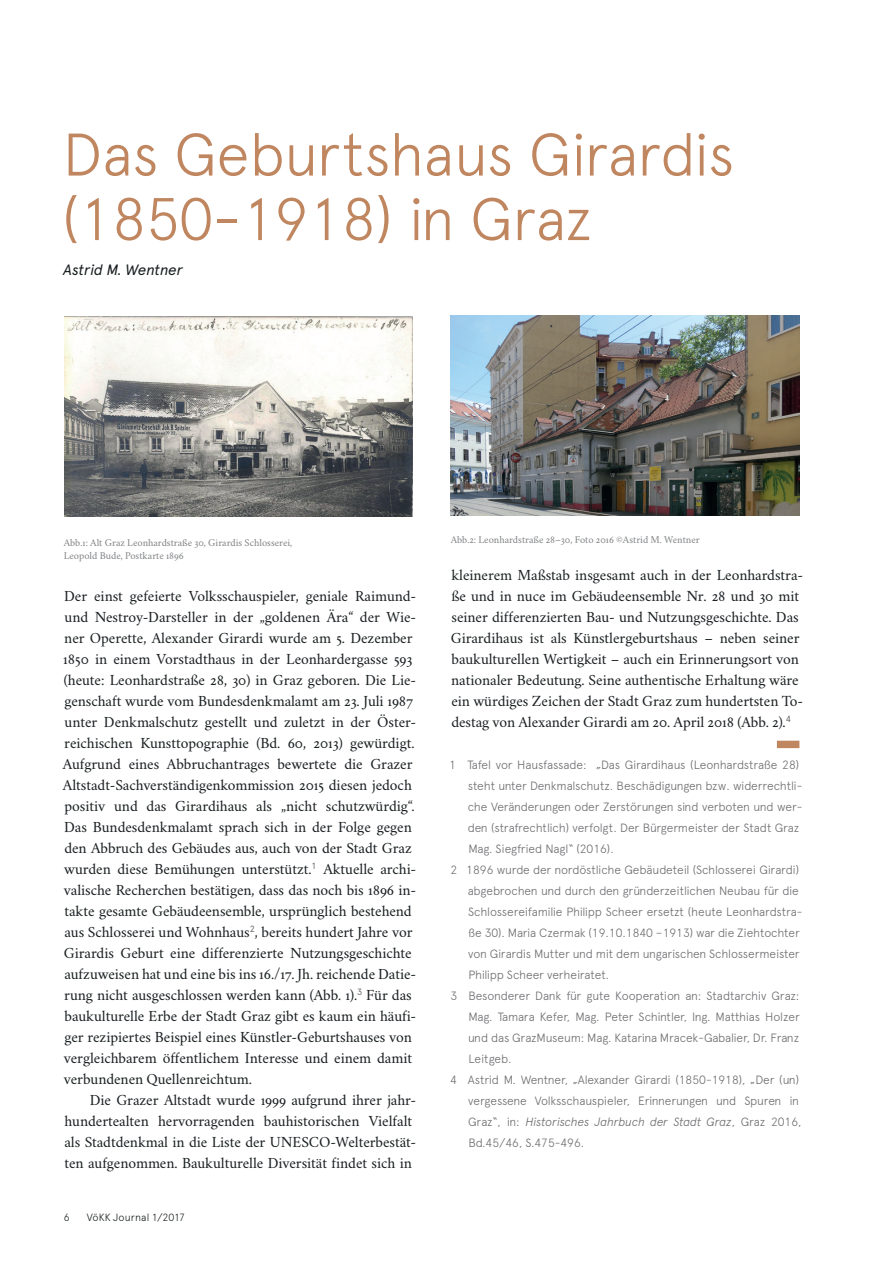
<style>
.page{position:relative;width:893px;height:1263px;background:#fff}
.page>*{position:absolute;margin:0;border:0;box-sizing:border-box;transform-origin:0 0}
.t1{font:300 60px/64.5px "Apercu Pro";letter-spacing:-.01em;color:#c0865f}
.t2{font:15.6px/21px "Crimson";letter-spacing:-.005em;color:#1a1f21}
.t3{font:italic 15px "Apercu Pro";letter-spacing:-.01em;color:#1a1f21}
.t4{font:300 12px "Apercu Pro";letter-spacing:-.01em;color:#6c6d70}
.t5{font:italic 300 12px "Apercu Pro";letter-spacing:-.015em;color:#6c6d70}
.t6{font:10.5px/12.6px "Crimson";color:#808285}
.t7{font:300 10.5px "Apercu Pro";letter-spacing:.01em;color:#1a1f21}
.s1{font-style:normal}
</style>
<div class="page">
<img style="left:65px;top:317px;width:347px;height:199px">
<img style="left:451px;top:316px;width:348px;height:200px">
<div style="left:777px;top:741px;width:22px;height:7px;background:#c0865f"></div>
<h1 class="t1" style="left:62px;top:117px;width:674px">Das Geburtshaus Girardis (1850-1918) in Graz</h1>
<p class="t3" style="left:64px;top:259px;width:121px">Astrid M. Wentner</p>
<p class="t6" style="left:64px;top:535px;width:230px">Abb.1: Alt Graz Leonhardstraße 30, Girardis Schlosserei,<br>Leopold Bude, Postkarte 1896</p>
<p class="t2" style="left:63px;top:584px;width:355px">Der einst gefeierte Volksschauspieler, geniale Raimund&shy;und Nestroy-Darsteller in der „goldenen Ära“ der Wie&shy;ner Operette, Alexander Girardi wurde am 5. Dezember 1850 in einem Vorstadthaus in der Leonhardergasse 593 (heute: Leonhardstraße 28, 30) in Graz geboren. Die Lie&shy;genschaft wurde vom Bundesdenkmalamt am 23. Juli 1987 unter Denkmalschutz gestellt und zuletzt in der Öster&shy;reichischen Kunsttopographie (Bd. 60, 2013) gewürdigt.<br>Aufgrund eines Abbruchantrages bewertete die Grazer Altstadt-Sachverständigenkommission 2015 diesen jedoch positiv und das Girardihaus als „nicht schutzwürdig“.<br>Das Bundesdenkmalamt sprach sich in der Folge gegen den Abbruch des Gebäudes aus, auch von der Stadt Graz wurden diese Bemühungen unterstützt.<sup>1</sup> Aktuelle archi&shy;valische Recherchen bestätigen, dass das noch bis 1896 in&shy;takte gesamte Gebäudeensemble, ursprünglich bestehend aus Schlosserei und Wohnhaus<sup>2</sup>, bereits hundert Jahre vor Girardis Geburt eine differenzierte Nutzungsgeschichte aufzuweisen hat und eine bis ins 16./17. Jh. reichende Datie&shy;rung nicht ausgeschlossen werden kann (Abb. 1).<sup>3</sup> Für das baukulturelle Erbe der Stadt Graz gibt es kaum ein häufi&shy;ger rezipiertes Beispiel eines Künstler-Geburtshauses von vergleichbarem öffentlichem Interesse und einem damit verbundenen Quellenreichtum.</p>
<p class="t2" style="left:64px;top:1088px;width:353px;text-indent:25px">Die Grazer Altstadt wurde 1999 aufgrund ihrer jahr&shy;hundertealten hervorragenden bauhistorischen Vielfalt als Stadtdenkmal in die Liste der UNESCO-Welterbestät&shy;ten aufgenommen. Baukulturelle Diversität findet sich in</p>
<p class="t7" style="left:64px;top:1209px;width:7px">6</p>
<p class="t7" style="left:87px;top:1209px;width:100px">VöKK Journal 1/2017</p>
<p class="t6" style="left:451px;top:532px;width:250px">Abb.2: Leonhardstraße 28–30, Foto 2016 ©Astrid M. Wentner</p>
<p class="t2" style="left:451px;top:563px;width:354px">kleinerem Maßstab insgesamt auch in der Leonhardstra&shy;ße und in nuce im Gebäudeensemble Nr. 28 und 30 mit seiner differenzierten Bau- und Nutzungsgeschichte. Das Girardihaus ist als Künstlergeburtshaus – neben seiner baukulturellen Wertigkeit – auch ein Erinnerungsort von nationaler Bedeutung. Seine authentische Erhaltung wäre ein würdiges Zeichen der Stadt Graz zum hundertsten To&shy;destag von Alexander Girardi am 20. April 2018 (Abb. 2).<sup>4</sup></p>
<p class="t4" style="left:449px;top:756px;width:351px">1 Tafel vor Hausfassade: „Das Girardihaus (Leonhardstraße 28)</p>
<p class="t4" style="left:468px;top:777px;width:336px">steht unter Denkmalschutz. Beschädigungen bzw. widerrechtli-</p>
<p class="t4" style="left:468px;top:798px;width:336px">che Veränderungen oder Zerstörungen sind verboten und wer-</p>
<p class="t4" style="left:468px;top:819px;width:333px">den (strafrechtlich) verfolgt. Der Bürgermeister der Stadt Graz</p>
<p class="t4" style="left:468px;top:840px;width:147px">Mag. Siegfried Nagl“ (2016).</p>
<p class="t4" style="left:451px;top:861px;width:350px">2 1896 wurde der nordöstliche Gebäudeteil (Schlosserei Girardi)</p>
<p class="t4" style="left:468px;top:882px;width:333px">abgebrochen und durch den gründerzeitlichen Neubau für die</p>
<p class="t4" style="left:468px;top:903px;width:336px">Schlossereifamilie Philipp Scheer ersetzt (heute Leonhardstra-</p>
<p class="t4" style="left:468px;top:924px;width:333px">ße 30). Maria Czermak (19.10.1840 –1913) war die Ziehtochter</p>
<p class="t4" style="left:468px;top:945px;width:333px">von Girardis Mutter und mit dem ungarischen Schlossermeister</p>
<p class="t4" style="left:468px;top:966px;width:142px">Philipp Scheer verheiratet.</p>
<p class="t4" style="left:450px;top:987px;width:351px">3 Besonderer Dank für gute Kooperation an: Stadtarchiv Graz:</p>
<p class="t4" style="left:468px;top:1008px;width:333px">Mag. Tamara Kefer, Mag. Peter Schintler, Ing. Matthias Holzer</p>
<p class="t4" style="left:468px;top:1029px;width:333px">und das GrazMuseum: Mag. Katarina Mracek-Gabalier, Dr. Franz</p>
<p class="t4" style="left:468px;top:1050px;width:45px">Leitgeb.</p>
<p class="t4" style="left:450px;top:1071px;width:350px">4 Astrid M. Wentner, „Alexander Girardi (1850-1918), „Der (un)</p>
<p class="t4" style="left:468px;top:1092px;width:332px">vergessene Volksschauspieler, Erinnerungen und Spuren in</p>
<p class="t5" style="left:468px;top:1113px;width:335px"><span class="s1">Graz“, in:</span> Historisches Jahrbuch der Stadt Graz<span class="s1">, Graz 2016,</span></p>
<p class="t4" style="left:468px;top:1134px;width:117px">Bd.45/46, S.475-496.</p>
</div>
